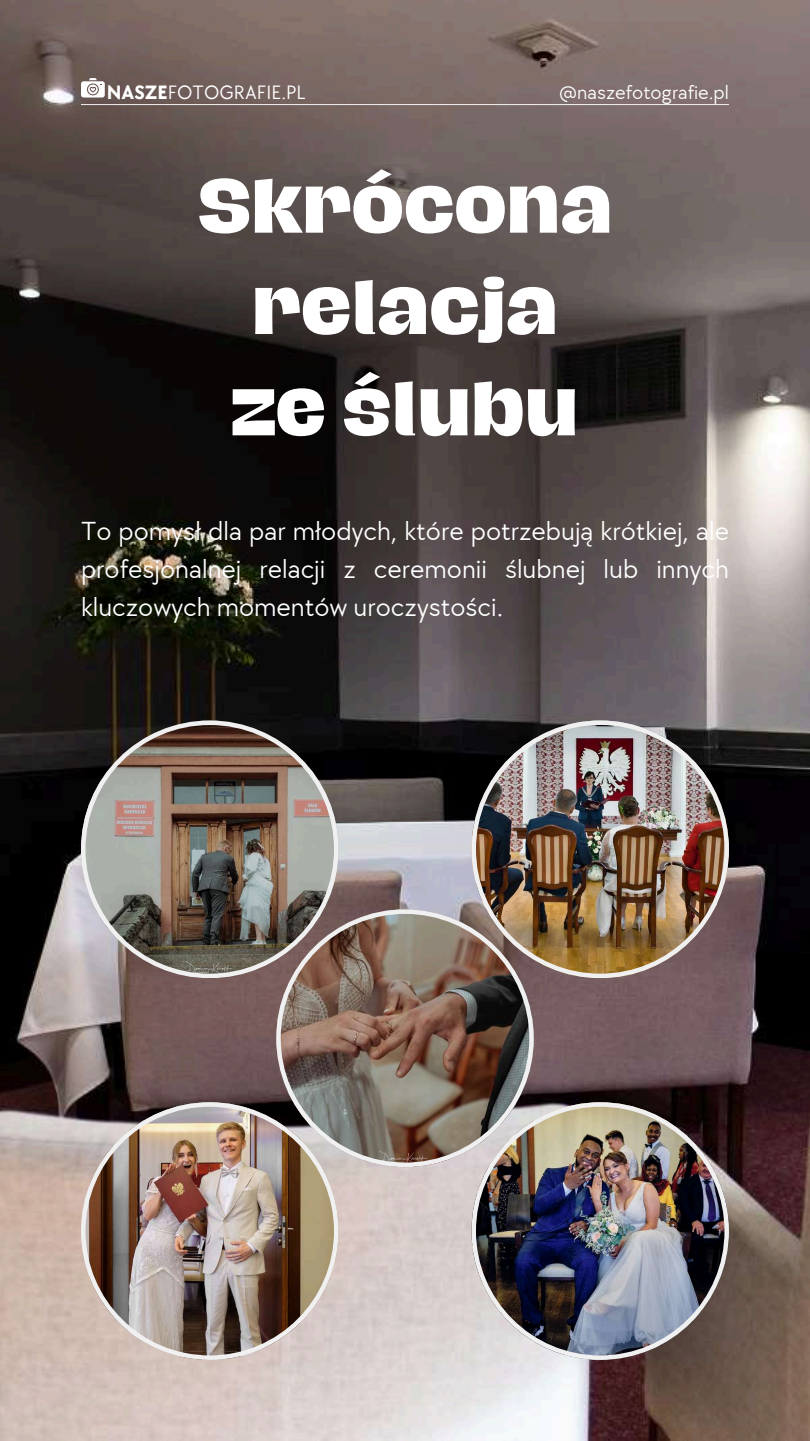
<style>
.page{position:relative;width:810px;height:1441px;background:#fff}
.page>*{position:absolute;margin:0;border:0;box-sizing:border-box;transform-origin:0 0}
.t1{font:800 70px/101.2px "Hagrid";color:#fff;text-align:center}
.t2{font:27px/38.2px "TT Chocolates";color:#fff;text-align:justify}
.t3{font:20px "TT Chocolates";color:#fff}
.s1{font-weight:700}
</style>
<div class="page">
<img style="left:0;top:0;width:810px;height:1440px">
<svg style="left:81px;top:78px;width:24px;height:19px"></svg>
<hr style="left:81px;top:104px;width:648px;height:1px;background:#f1f0f1">
<img style="left:81px;top:1101px;width:257px;height:258px">
<img style="left:471px;top:1101px;width:258px;height:258px">
<img style="left:81px;top:720px;width:257px;height:257px">
<img style="left:471px;top:720px;width:258px;height:257px">
<img style="left:276px;top:909px;width:257px;height:257px">
<p class="t3" style="left:107px;top:81px;width:201px"><span class="s1">NASZE</span>FOTOGRAFIE.PL</p>
<p class="t3" style="left:559px;top:81px;width:172px">@naszefotografie.pl</p>
<h1 class="t1" style="left:197px;top:155px;width:417px">Skrócona relacja ze ślubu</h1>
<p class="t2" style="left:81px;top:512px;width:649px">To pomysł dla par młodych, które potrzebują krótkiej, ale profesjonalnej relacji z ceremonii ślubnej lub innych kluczowych momentów uroczystości.</p>
</div>
